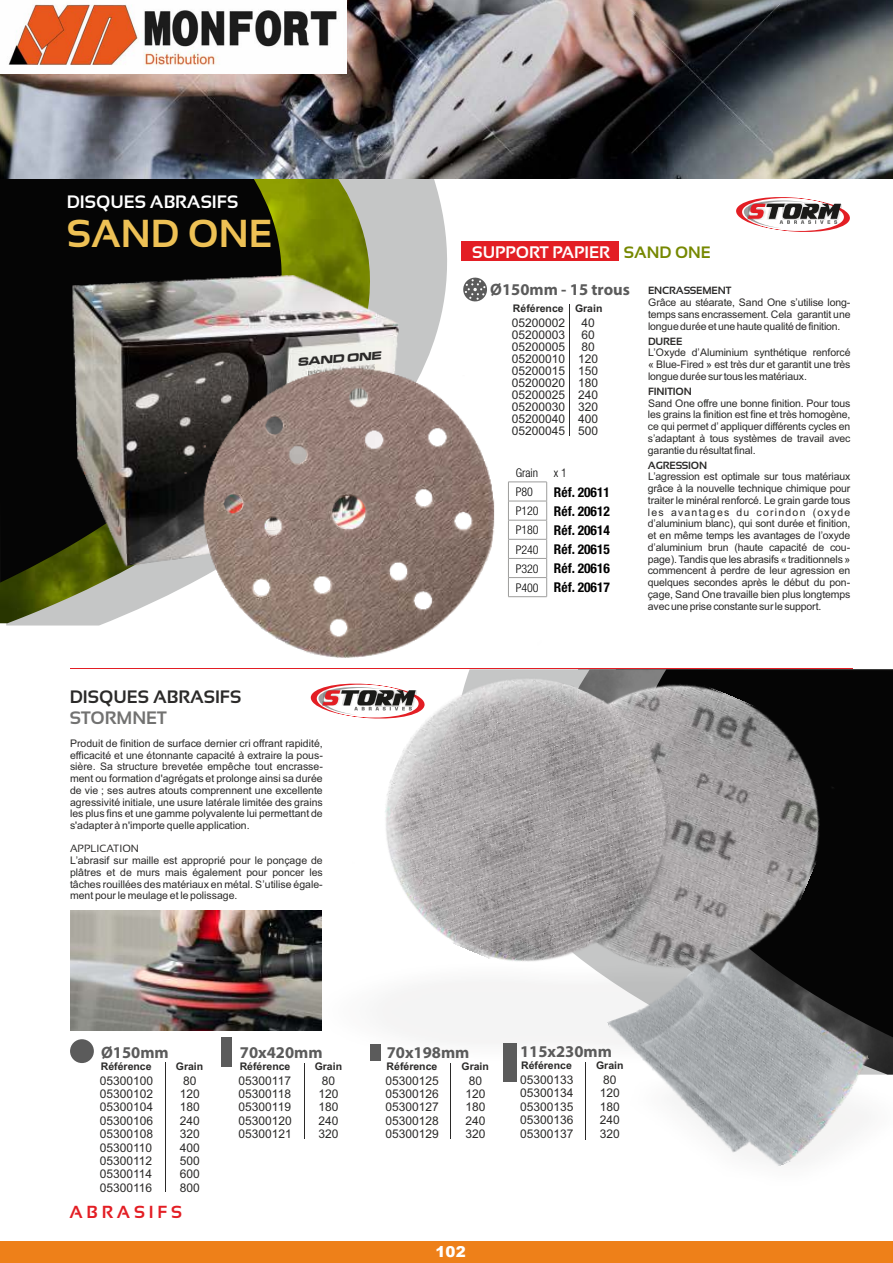
<style>
.page{position:relative;width:893px;height:1263px;background:#fff}
.page>*{position:absolute;margin:0;border:0;box-sizing:border-box;transform-origin:0 0}
.t1{font:700 39px "Sansation";color:#eec155}
.t2{font:700 18px "Sansation";color:#fefefe}
.t3{font:700 18px "Sansation";color:#2b2a29}
.t4{font:700 18px "Sansation";color:#727271}
.t5{font:700 17.55px "Sansation";letter-spacing:.22em;color:#e31e24}
.t6{font:700 16.8px "Sansation";color:#fefefe}
.t7{font:700 16.5px "Myriad Pro";color:#5b5b5b}
.t8{font:900 15px "Arial";color:#fff}
.t9{font:700 condensed 13.5px/19.2px "Helvetica Neue LT";color:#000;text-align:justify}
.t10{font:12px/13.4px "Arial";color:#2b2a29;text-align:justify}
.t11{font:300 condensed 12px "Helvetica Neue LT";color:#000}
.t12{font:italic 11.85px "Microgramma D Bold Exte";color:#2b2a29}
.t13{font:10.5px/11.7px "Arial";letter-spacing:-.015em;color:#2b2a29;text-align:justify}
.t14{font:700 10.5px "Arial";color:#2b2a29}
.t15{font:700 10.5px "Sansation";letter-spacing:-.01em;color:#2b2a29}
.t16{font:10.5px "Sansation";color:#2b2a29}
.s1{font-size:16.5px;color:#768800}
.s2{font-family:"Sansation";font-size:10.5px;color:#2b2a29}
.s3{font-weight:300;font-size:12px}
</style>
<div class="page">
<div style="left:389px;top:1241px;width:156px;height:22px;background:#ee8019"></div>
<svg style="left:0;top:623px;width:389px;height:640px"></svg>
<svg style="left:6px;top:178px;width:509px;height:447px"></svg>
<img style="left:0;top:178px;width:370px;height:445px">
<img style="left:68px;top:274px;width:334px;height:299px">
<svg style="left:736px;top:197px;width:114px;height:35px"></svg>
<div style="left:461px;top:242px;width:158px;height:19px;background:#e31e24"></div>
<img style="left:181px;top:358px;width:330px;height:309px">
<hr style="left:569px;top:305px;width:1px;height:131px;background:#2b2a29">
<svg style="left:462px;top:276px;width:26px;height:27px"></svg>
<div style="left:545px;top:1241px;width:348px;height:22px;background:#ee8019"></div>
<div style="left:861px;top:669px;width:32px;height:347px;background:#050505"></div>
<img style="left:267px;top:935px;width:237px;height:156px">
<hr style="left:165px;top:1063px;width:1px;height:129px;background:#2b2a29">
<div style="left:70px;top:1039px;width:24px;height:24px;background:#5b5b5b;border-radius:50%"></div>
<hr style="left:451px;top:1063px;width:1px;height:75px;background:#2b2a29">
<hr style="left:304px;top:1063px;width:1px;height:75px;background:#2b2a29">
<div style="left:221px;top:1037px;width:10px;height:30px;background:#5b5b5b"></div>
<div style="left:371px;top:1044px;width:10px;height:16px;background:#5b5b5b"></div>
<div style="left:504px;top:1043px;width:13px;height:39px;background:#5b5b5b"></div>
<hr style="left:70px;top:669px;width:782px;height:1px;background:#e31e24">
<img style="left:70px;top:910px;width:251px;height:120px">
<img style="left:642px;top:916px;width:250px;height:251px">
<svg style="left:310px;top:682px;width:30px;height:38px"></svg>
<img style="left:340px;top:587px;width:521px;height:472px">
<hr style="left:508px;top:482px;width:39px;height:1px;background:#9d9d9c">
<hr style="left:508px;top:501px;width:39px;height:1px;background:#9d9d9c">
<hr style="left:508px;top:520px;width:39px;height:1px;background:#9d9d9c">
<hr style="left:508px;top:539px;width:39px;height:1px;background:#9d9d9c">
<hr style="left:508px;top:558px;width:39px;height:1px;background:#9d9d9c">
<hr style="left:508px;top:577px;width:39px;height:1px;background:#9d9d9c">
<svg style="left:508px;top:483px;width:1px;height:113px"></svg>
<svg style="left:546px;top:482px;width:1px;height:114px"></svg>
<hr style="left:508px;top:596px;width:39px;height:1px;background:#9d9d9c">
<img style="left:0;top:0;width:893px;height:178px">
<img style="left:0;top:0;width:347px;height:73px">
<h2 class="t2" style="left:67px;top:195px;width:173px">DISQUES ABRASIFS</h2>
<h1 class="t1" style="left:67px;top:218px;width:207px">SAND ONE</h1>
<p class="t12" style="left:297px;top:357px;width:85px;rotate:-5deg">SAND ONE</p>
<h2 class="t3" style="left:70px;top:690px;width:173px">DISQUES ABRASIFS</h2>
<h2 class="t4" style="left:70px;top:710px;width:98px">STORMNET</h2>
<p class="t13" style="left:70px;top:738px;width:254px">Produit de finition de surface dernier cri offrant rapidité, efficacité et une étonnante capacité à extraire la pous&shy;sière. Sa structure brevetée empêche tout encrasse&shy;ment ou formation d'agrégats et prolonge ainsi sa durée de vie ; ses autres atouts comprennent une excellente agressivité initiale, une usure latérale limitée des grains les plus fins et une gamme polyvalente lui permettant de s'adapter à n'importe quelle application.</p>
<p class="t16" style="left:70px;top:845px;width:70px">APPLICATION</p>
<p class="t13" style="left:70px;top:856px;width:254px">L’abrasif sur maille est approprié pour le ponçage de plâtres et de murs mais également pour poncer les tâches rouillées des matériaux en métal. S’utilise égale&shy;ment pour le meulage et le polissage.</p>
<h3 class="t6" style="left:472px;top:246px;width:240px">SUPPORT PAPIER <span class="s1">SAND ONE</span></h3>
<h3 class="t7" style="left:490px;top:283px;width:243px">Ø150mm - 15 trous <span class="s2">ENCRASSEMENT</span></h3>
<p class="t13" style="left:648px;top:298px;width:204px">Grâce au stéarate, Sand One s’utilise long&shy;temps sans encrassement. Cela garantit une longue durée et une haute qualité de finition.</p>
<p class="t15" style="left:648px;top:337px;width:36px">DUREE</p>
<p class="t13" style="left:648px;top:348px;width:204px">L’Oxyde d’Aluminium synthétique renforcé « Blue-Fired » est très dur et garantit une très longue durée sur tous les matériaux.</p>
<p class="t15" style="left:648px;top:387px;width:45px">FINITION</p>
<p class="t13" style="left:648px;top:398px;width:204px">Sand One offre une bonne finition. Pour tous les grains la finition est fine et très homogène, ce qui permet d’ appliquer différents cycles en s’adaptant à tous systèmes de travail avec garantie du résultat final.</p>
<p class="t15" style="left:648px;top:461px;width:61px">AGRESSION</p>
<p class="t13" style="left:648px;top:472px;width:204px">L’agression est optimale sur tous matériaux grâce à la nouvelle technique chimique pour traiter le minéral renforcé. Le grain garde tous les avantages du corindon (oxyde d’aluminium blanc), qui sont durée et finition, et en même temps les avantages de l’oxyde d’aluminium brun (haute capacité de cou&shy;page). Tandis que les abrasifs « traditionnels » commencent à perdre de leur agression en quelques secondes après le début du pon&shy;çage, Sand One travaille bien plus longtemps avec une prise constante sur le support.</p>
<p class="t14" style="left:513px;top:304px;width:91px">Référence Grain</p>
<p class="t10" style="left:512px;top:317px;width:55px;line-height:12px">05200002<br>05200003<br>05200005<br>05200010<br>05200015<br>05200020<br>05200025<br>05200030<br>05200040<br>05200045</p>
<p class="t10" style="left:578px;top:317px;width:22px;line-height:12px;text-align:left">40<br>60<br>80<br>120<br>150<br>180<br>240<br>320<br>400<br>500</p>
<p class="t11" style="left:516px;top:466px;width:24px">Grain</p>
<p class="t11" style="left:554px;top:466px;width:15px">x 1</p>
<p class="t11" style="left:516px;top:485px;width:19px">P80</p>
<p class="t9" style="left:516px;top:482px;width:96px;text-indent:38px">Réf. 20611<br><span class="s3">P120</span> Réf. 20612<br><span class="s3">P180</span> Réf. 20614<br><span class="s3">P240</span> Réf. 20615<br><span class="s3">P320</span> Réf. 20616<br><span class="s3">P400</span> Réf. 20617</p>
<h3 class="t7" style="left:101px;top:1045px;width:69px">Ø150mm</h3>
<p class="t14" style="left:101px;top:1062px;width:52px">Référence</p>
<p class="t14" style="left:176px;top:1062px;width:29px">Grain</p>
<p class="t10" style="left:100px;top:1075px;width:55px">05300100<br>05300102<br>05300104<br>05300106<br>05300108<br>05300110<br>05300112<br>05300114<br>05300116</p>
<p class="t10" style="left:180px;top:1075px;width:22px;text-align:left">80<br>120<br>180<br>240<br>320<br>400<br>500<br>600<br>800</p>
<h3 class="t5" style="left:69px;top:1206px;width:114px">ABRASIFS</h3>
<h3 class="t7" style="left:240px;top:1045px;width:84px">70x420mm</h3>
<p class="t14" style="left:240px;top:1062px;width:52px">Référence</p>
<p class="t14" style="left:315px;top:1062px;width:29px">Grain</p>
<p class="t10" style="left:239px;top:1075px;width:55px">05300117<br>05300118<br>05300119<br>05300120<br>05300121</p>
<p class="t10" style="left:319px;top:1075px;width:22px;text-align:left">80<br>120<br>180<br>240<br>320</p>
<h3 class="t7" style="left:387px;top:1045px;width:84px">70x198mm</h3>
<p class="t14" style="left:387px;top:1062px;width:52px">Référence</p>
<p class="t14" style="left:462px;top:1062px;width:29px">Grain</p>
<p class="t10" style="left:385px;top:1075px;width:55px">05300125<br>05300126<br>05300127<br>05300128<br>05300129</p>
<p class="t10" style="left:465px;top:1075px;width:22px;text-align:left">80<br>120<br>180<br>240<br>320</p>
<h3 class="t7" style="left:520px;top:1044px;width:93px">115x230mm</h3>
<p class="t14" style="left:521px;top:1061px;width:52px">Référence</p>
<p class="t14" style="left:596px;top:1061px;width:29px">Grain</p>
<p class="t10" style="left:520px;top:1074px;width:55px">05300133<br>05300134<br>05300135<br>05300136<br>05300137</p>
<p class="t10" style="left:600px;top:1074px;width:22px;text-align:left">80<br>120<br>180<br>240<br>320</p>
<h3 class="t8" style="left:436px;top:1241px;width:32px">102</h3>
</div>
